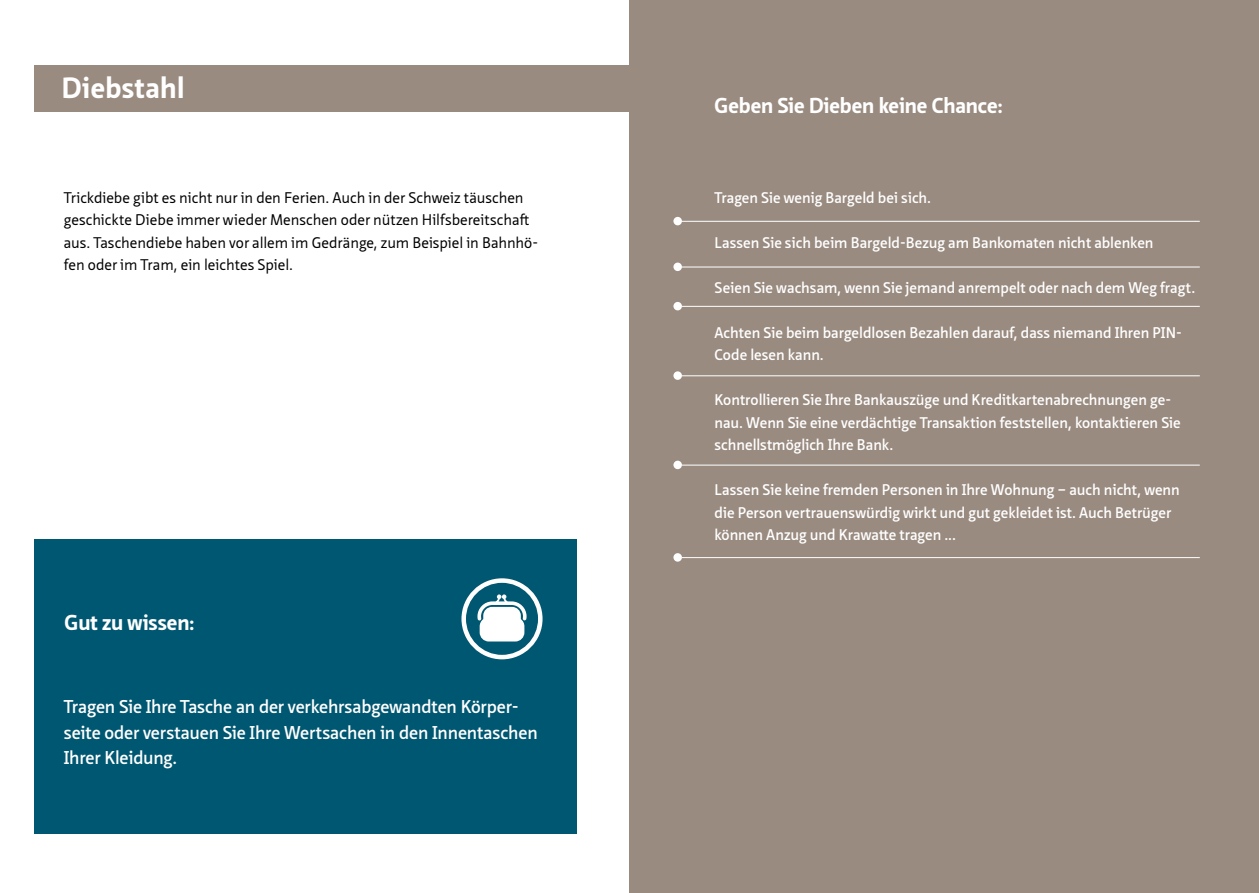
<style>
.page{position:relative;width:1259px;height:893px;background:#fff}
.page>*{position:absolute;margin:0;border:0;box-sizing:border-box;transform-origin:0 0}
.t1{font:700 28.5px "Neue Sans Pro";letter-spacing:.015em;color:#fff}
.t2{font:700 21px "Neue Sans Pro";letter-spacing:-.005em;color:#fff}
.t3{font:600 18px/25.5px "Neue Sans Pro";letter-spacing:-.01em;color:#fff}
.t4{font:600 15px/22.5px "Neue Sans Pro";color:#fff}
.t5{font:15px/22.5px "Neue Sans Pro";letter-spacing:-.005em;color:#000}
</style>
<div class="page">
<div style="left:629px;top:0;width:630px;height:893px;background:#9a8b80"></div>
<hr style="left:682px;top:221px;width:517px;height:1px;background:#fff">
<div style="left:673px;top:217px;width:9px;height:8px;background:#fff;border-radius:50%"></div>
<hr style="left:682px;top:267px;width:517px;height:1px;background:#fff">
<div style="left:673px;top:263px;width:9px;height:8px;background:#fff;border-radius:50%"></div>
<hr style="left:682px;top:306px;width:517px;height:1px;background:#fff">
<div style="left:673px;top:302px;width:9px;height:8px;background:#fff;border-radius:50%"></div>
<hr style="left:682px;top:376px;width:517px;height:1px;background:#fff">
<div style="left:673px;top:371px;width:9px;height:9px;background:#fff;border-radius:50%"></div>
<hr style="left:682px;top:465px;width:517px;height:1px;background:#fff">
<div style="left:673px;top:461px;width:9px;height:8px;background:#fff;border-radius:50%"></div>
<hr style="left:682px;top:557px;width:517px;height:1px;background:#fff">
<div style="left:673px;top:553px;width:9px;height:9px;background:#fff;border-radius:50%"></div>
<div style="left:34px;top:539px;width:542px;height:294px;background:#005771"></div>
<div style="left:34px;top:65px;width:595px;height:47px;background:#9a8b80"></div>
<svg style="left:461px;top:578px;width:81px;height:81px"></svg>
<h1 class="t1" style="left:62px;top:70px;width:124px">Diebstahl</h1>
<p class="t5" style="left:64px;top:186px;width:476px">Trickdiebe gibt es nicht nur in den Ferien. Auch in der Schweiz täuschen geschickte Diebe immer wieder Menschen oder nützen Hilfsbereitschaft aus. Taschendiebe haben vor allem im Gedränge, zum Beispiel in Bahnhö&shy;fen oder im Tram, ein leichtes Spiel.</p>
<h2 class="t2" style="left:65px;top:609px;width:132px">Gut zu wissen:</h2>
<p class="t3" style="left:64px;top:694px;width:475px">Tragen Sie Ihre Tasche an der verkehrsabgewandten Körper&shy;seite oder verstauen Sie Ihre Wertsachen in den Innentaschen<br>Ihrer Kleidung.</p>
<h2 class="t2" style="left:714px;top:91px;width:290px">Geben Sie Dieben keine Chance:</h2>
<p class="t4" style="left:714px;top:186px;width:218px">Tragen Sie wenig Bargeld bei sich.</p>
<p class="t4" style="left:714px;top:231px;width:440px">Lassen Sie sich beim Bargeld-Bezug am Bankomaten nicht ablenken</p>
<p class="t4" style="left:714px;top:276px;width:482px">Seien Sie wachsam, wenn Sie jemand anrempelt oder nach dem Weg fragt.</p>
<p class="t4" style="left:714px;top:321px;width:469px">Achten Sie beim bargeldlosen Bezahlen darauf, dass niemand Ihren PIN-<br>Code lesen kann.</p>
<p class="t4" style="left:714px;top:388px;width:468px">Kontrollieren Sie Ihre Bankauszüge und Kreditkartenabrechnungen ge&shy;nau. Wenn Sie eine verdächtige Transaktion feststellen, kontaktieren Sie schnellstmöglich Ihre Bank.</p>
<p class="t4" style="left:714px;top:478px;width:467px">Lassen Sie keine fremden Personen in Ihre Wohnung – auch nicht, wenn die Person vertrauenswürdig wirkt und gut gekleidet ist. Auch Betrüger können Anzug und Krawatte tragen ...</p>
</div>
